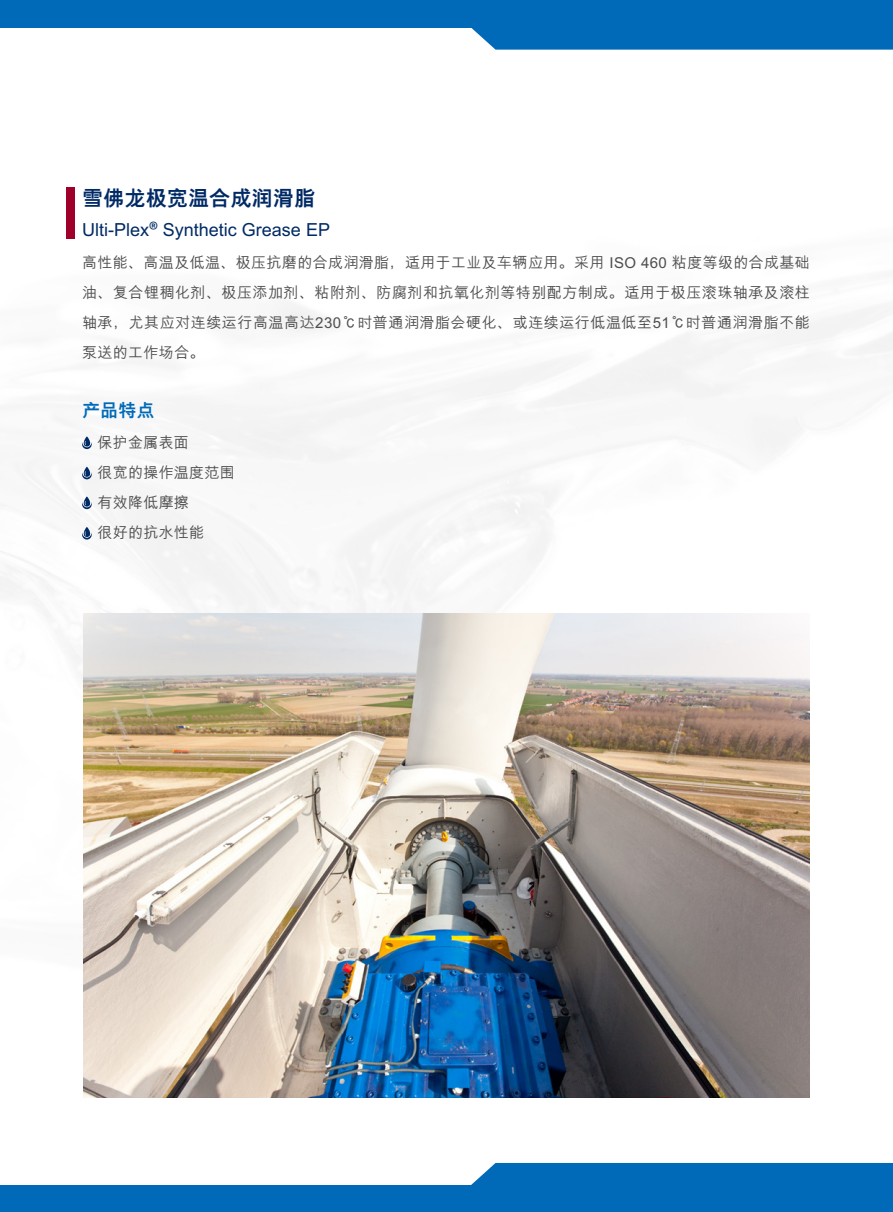
<style>
.page{position:relative;width:893px;height:1212px;background:#fff}
.page>*{position:absolute;margin:0;border:0;box-sizing:border-box;transform-origin:0 0}
.t1{font:800 21px "M Hei PRC";letter-spacing:.01em;color:#002a65}
.t2{font:500 18px "M Hei PRC";color:#002a65}
.t3{font:800 18px "M Hei PRC";color:#006ab8}
.t4{font:500 15px/30px "M Hei PRC";letter-spacing:.035em;color:#4f4d4f;text-align:justify}
.s1{font-family:"Source Han Sans CN"}
</style>
<div class="page">
<img style="left:0;top:228px;width:893px;height:870px">
<svg style="left:440px;top:27px;width:453px;height:23px;background:#1b79bf"></svg>
<div style="left:0;top:0;width:893px;height:27px;background:#006ab8"></div>
<div style="left:471px;top:1163px;width:422px;height:22px;background:#006ab8"></div>
<div style="left:0;top:1185px;width:893px;height:27px;background:#006ab8"></div>
<svg style="left:82px;top:527px;width:10px;height:13px"></svg>
<svg style="left:82px;top:436px;width:10px;height:13px"></svg>
<svg style="left:82px;top:467px;width:10px;height:12px"></svg>
<svg style="left:82px;top:496px;width:10px;height:13px"></svg>
<div style="left:66px;top:187px;width:8px;height:52px;background:#9e0029"></div>
<img style="left:83px;top:613px;width:726px;height:484px">
<h1 class="t1" style="left:82px;top:186px;width:234px">雪佛龙极宽温合成润滑脂</h1>
<p class="t2" style="left:82px;top:219px;width:249px">Ulti-Plex<span class="s1">®</span> Synthetic Grease EP</p>
<p class="t4" style="left:82px;top:248px;width:729px">高性能、高温及低温、极压抗磨的合成润滑脂，适用于工业及车辆应用。采用 ISO 460 粘度等级的合成基础油、复合锂稠化剂、极压添加剂、粘附剂、防腐剂和抗氧化剂等特别配方制成。适用于极压滚珠轴承及滚柱轴承，尤其应对连续运行高温高达230℃时普通润滑脂会硬化、或连续运行低温低至51℃时普通润滑脂不能泵送的工作场合。</p>
<p class="t3" style="left:82px;top:400px;width:74px">产品特点</p>
<p class="t4" style="left:97px;top:428px;width:139px;text-align:left">保护金属表面<br>很宽的操作温度范围有效降低摩擦<br>很好的抗水性能</p>
</div>
